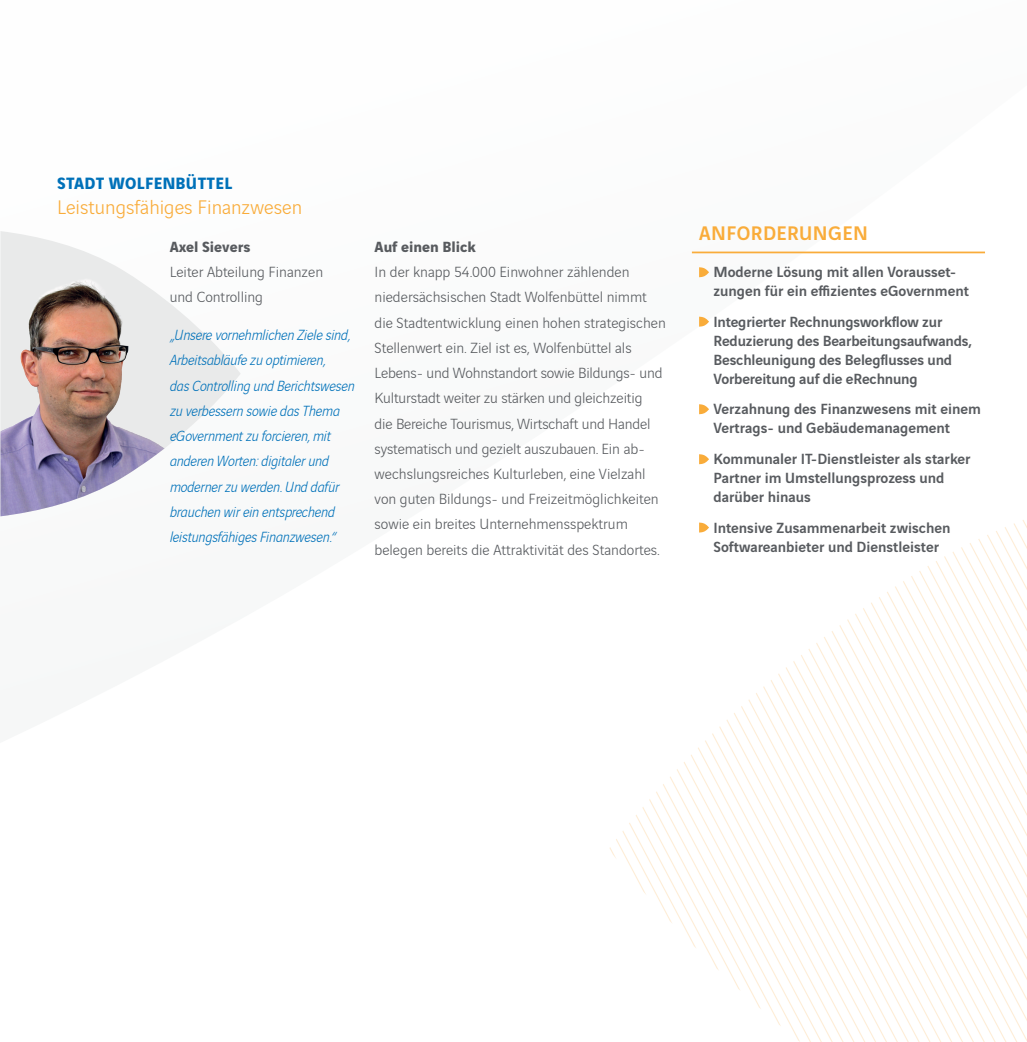
<style>
.page{position:relative;width:1027px;height:1042px;background:#fff}
.page>*{position:absolute;margin:0;border:0;box-sizing:border-box;transform-origin:0 0}
.t1{font:300 21px "Vinci Sans";color:#f9ac3a}
.t2{font:500 21px "Vinci Sans";letter-spacing:.02em;color:#f9ac3a}
.t3{font:700 17.5px "Vinci Sans";letter-spacing:.02em;color:#0071b9}
.t4{font:300 15.75px/25.2px "Vinci Sans";color:#585b5f}
.t5{font:500 15.75px/18.9px "Vinci Sans";color:#585b5f}
.t6{font:italic 300 15.75px/25.2px "Vinci Sans";letter-spacing:-.01em;color:#0071b9}
.t7{font:700 15.75px "Vinci Sans";color:#585b5f}
</style>
<div class="page">
<svg style="left:944px;top:520px;width:83px;height:46px"></svg>
<svg style="left:927px;top:566px;width:100px;height:25px"></svg>
<svg style="left:609px;top:776px;width:125px;height:204px"></svg>
<svg style="left:734px;top:713px;width:7px;height:277px"></svg>
<svg style="left:741px;top:706px;width:7px;height:280px"></svg>
<svg style="left:887px;top:591px;width:140px;height:57px"></svg>
<svg style="left:748px;top:699px;width:22px;height:310px"></svg>
<svg style="left:770px;top:680px;width:8px;height:342px"></svg>
<svg style="left:778px;top:674px;width:8px;height:352px"></svg>
<svg style="left:786px;top:667px;width:241px;height:375px"></svg>
<svg style="left:0;top:231px;width:241px;height:201px"></svg>
<img style="left:0;top:259px;width:184px;height:257px">
<hr style="left:692px;top:252px;width:293px;height:1px;background:#f9ac3a">
<svg style="left:699px;top:267px;width:10px;height:10px"></svg>
<svg style="left:699px;top:316px;width:10px;height:11px"></svg>
<svg style="left:699px;top:404px;width:10px;height:10px"></svg>
<svg style="left:699px;top:454px;width:10px;height:10px"></svg>
<svg style="left:699px;top:522px;width:10px;height:11px"></svg>
<p class="t3" style="left:57px;top:169px;width:177px">STADT WOLFENBÜTTEL</p>
<h1 class="t1" style="left:57px;top:192px;width:247px">Leistungsfähiges Finanzwesen</h1>
<p class="t7" style="left:170px;top:234px;width:82px">Axel Sievers</p>
<p class="t4" style="left:170px;top:258px;width:155px">Leiter Abteilung Finanzen und Controlling</p>
<p class="t6" style="left:170px;top:321px;width:186px">„Unsere vornehmlichen Ziele sind,<br>Arbeitsabläufe zu optimieren,<br>das Controlling und Berichtswesen zu verbessern sowie das Thema eGovernment zu forcieren, mit anderen Worten: digitaler und moderner zu werden. Und dafür brauchen wir ein entsprechend leistungsfähiges Finanzwesen.“</p>
<p class="t7" style="left:375px;top:234px;width:103px">Auf einen Blick</p>
<p class="t4" style="left:375px;top:258px;width:293px">In der knapp 54.000 Einwohner zählenden niedersächsischen Stadt Wolfenbüttel nimmt die Stadtentwicklung einen hohen strategischen Stellenwert ein. Ziel ist es, Wolfenbüttel als Lebens- und Wohnstandort sowie Bildungs- und Kulturstadt weiter zu stärken und gleichzeitig<br>die Bereiche Tourismus, Wirtschaft und Handel systematisch und gezielt auszubauen. Ein ab&shy;wechslungsreiches Kulturleben, eine Vielzahl von guten Bildungs- und Freizeitmöglichkeiten sowie ein breites Unternehmensspektrum belegen bereits die Attraktivität des Standortes.</p>
<h1 class="t2" style="left:699px;top:217px;width:170px">ANFORDERUNGEN</h1>
<p class="t5" style="left:713px;top:261px;width:257px">Moderne Lösung mit allen Vorausset&shy;zungen für ein effizientes eGovernment</p>
<p class="t5" style="left:713px;top:311px;width:260px">Integrierter Rechnungsworkflow zur Reduzierung des Bearbeitungsaufwands, Beschleunigung des Belegflusses und Vorbereitung auf die eRechnung</p>
<p class="t5" style="left:713px;top:398px;width:269px">Verzahnung des Finanzwesens mit einem<br>Vertrags- und Gebäudemanagement</p>
<p class="t5" style="left:713px;top:448px;width:259px">Kommunaler IT-Dienstleister als starker<br>Partner im Umstellungsprozess und darüber hinaus</p>
<p class="t5" style="left:713px;top:516px;width:239px">Intensive Zusammenarbeit zwischen<br>Softwareanbieter und Dienstleister</p>
</div>
